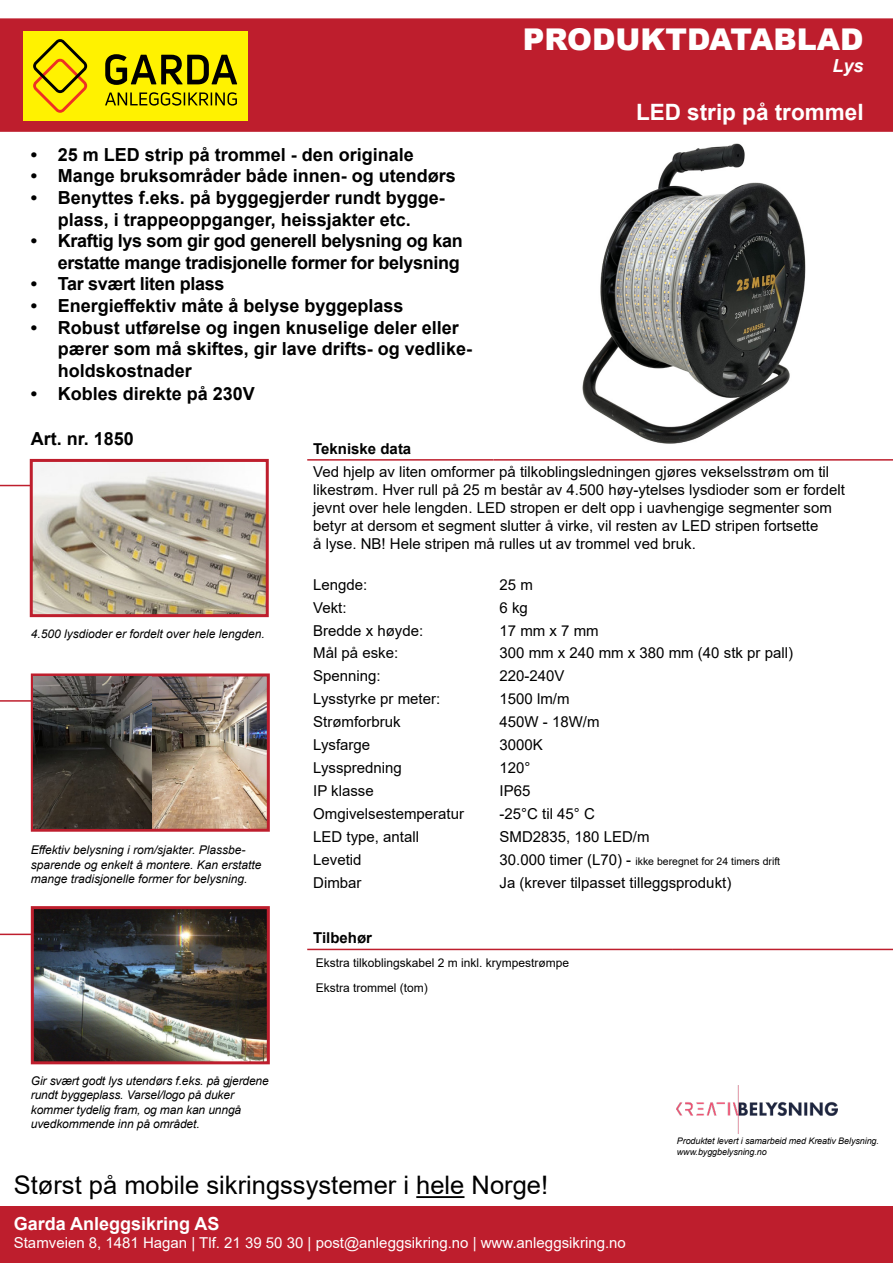
<style>
.page{position:relative;width:893px;height:1263px;background:#fff}
.page>*{position:absolute;margin:0;border:0;box-sizing:border-box;transform-origin:0 0}
.t1{font:900 30px "Arial";color:#fff}
.t2{font:25.5px "Arial";color:#000}
.t3{font:700 22.5px "Arial";color:#fff}
.t4{font:700 18px/21.6px "Arial";color:#000;text-align:center}
.t5{font:700 18px/21.6px "Arial";letter-spacing:-.02em;color:#000;text-align:right}
.t6{font:700 18px "Arial";color:#fff}
.t7{font:italic 700 18px "Arial";color:#fff}
.t8{font:15px/18px "Arial";color:#000}
.t9{font:15px "Arial";color:#fff}
.t10{font:700 15px "Arial";color:#000}
.t11{font:italic 12px/14.4px "Arial";color:#000}
.t12{font:12px/25.8px "Arial";color:#000}
.t13{font:10.5px "Arial";color:#000}
.t14{font:italic 9px/10.8px "Arial";letter-spacing:-.01em;color:#000}
.s1{font-size:15px}
</style>
<div class="page">
<div style="left:0;top:18px;width:893px;height:114px;background:#be1e2d"></div>
<div style="left:0;top:1206px;width:893px;height:57px;background:#be1e2d"></div>
<svg style="left:23px;top:31px;width:225px;height:90px;background:#dcce00"></svg>
<hr style="left:0;top:700px;width:119px;height:2px;background:#be1e2d">
<img style="left:35px;top:677px;width:231px;height:151px">
<div style="left:31px;top:673px;width:239px;height:159px;border:3px solid #be1e2d"></div>
<hr style="left:0;top:933px;width:149px;height:2px;background:#be1e2d">
<hr style="left:0;top:485px;width:157px;height:1px;background:#be1e2d">
<hr style="left:416px;top:1196px;width:48px;height:2px;background:#000">
<img style="left:582px;top:143px;width:224px;height:301px">
<hr style="left:307px;top:459px;width:187px;height:2px;background:#be1e2d">
<hr style="left:494px;top:459px;width:399px;height:2px;background:#be1e2d">
<hr style="left:307px;top:949px;width:366px;height:1px;background:#be1e2d">
<hr style="left:673px;top:949px;width:220px;height:1px;background:#be1e2d">
<img style="left:34px;top:463px;width:231px;height:150px">
<div style="left:30px;top:459px;width:239px;height:158px;border:3px solid #be1e2d"></div>
<img style="left:35px;top:910px;width:231px;height:150px">
<div style="left:31px;top:906px;width:239px;height:158px;border:3px solid #be1e2d"></div>
<img style="left:677px;top:1085px;width:160px;height:49px">
<h1 class="t1" style="left:523px;top:18px;width:342px">PRODUKTDATABLAD</h1>
<p class="t7" style="left:832px;top:53px;width:33px">Lys</p>
<h3 class="t3" style="left:636px;top:97px;width:229px">LED strip på trommel</h3>
<p class="t4" style="left:31px;top:144px;width:385px">• 25 m LED strip på trommel - den originale</p>
<p class="t4" style="left:31px;top:166px;width:427px">• Mange bruksområder både innen- og utendørs</p>
<p class="t4" style="left:31px;top:187px;width:416px">• Benyttes f.eks. på byggegjerder rundt bygge&shy;plass, i trappeoppganger, heissjakter etc.</p>
<p class="t5" style="left:31px;top:230px;width:433px">• Kraftig lys som gir god generell belysning og kan erstatte mange tradisjonelle former for belysning</p>
<p class="t5" style="left:31px;top:274px;width:195px">• Tar svært liten plass</p>
<p class="t4" style="left:31px;top:295px;width:374px">• Energieffektiv måte å belyse byggeplass</p>
<p class="t4" style="left:58px;top:317px;width:416px;text-align:left;text-indent:-27px">• Robust utførelse og ingen knuselige deler eller pærer som må skiftes, gir lave drifts- og vedlike&shy;holdskostnader</p>
<p class="t4" style="left:31px;top:383px;width:226px">• Kobles direkte på 230V</p>
<p class="t4" style="left:31px;top:428px;width:105px">Art. nr. 1850</p>
<p class="t10" style="left:313px;top:438px;width:100px">Tekniske data</p>
<p class="t8" style="left:313px;top:462px;width:533px">Ved hjelp av liten omformer på tilkoblingsledningen gjøres vekselsstrøm om til likestrøm. Hver rull på 25 m består av 4.500 høy-ytelses lysdioder som er fordelt jevnt over hele lengden. LED stropen er delt opp i uavhengige segmenter som betyr at dersom et segment slutter å virke, vil resten av LED stripen fortsette<br>å lyse. NB! Hele stripen må rulles ut av trommel ved bruk.</p>
<p class="t8" style="left:313px;top:575px;width:56px">Lengde:</p>
<p class="t8" style="left:500px;top:575px;width:35px">25 m</p>
<p class="t8" style="left:313px;top:598px;width:35px">Vekt:</p>
<p class="t8" style="left:500px;top:598px;width:30px">6 kg</p>
<p class="t8" style="left:313px;top:621px;width:112px">Bredde x høyde:</p>
<p class="t8" style="left:500px;top:621px;width:101px">17 mm x 7 mm</p>
<p class="t8" style="left:313px;top:644px;width:87px">Mål på eske:</p>
<p class="t8" style="left:500px;top:644px;width:295px">300 mm x 240 mm x 380 mm (40 stk pr pall)</p>
<p class="t8" style="left:313px;top:667px;width:69px">Spenning:</p>
<p class="t8" style="left:500px;top:667px;width:67px">220-240V</p>
<p class="t8" style="left:313px;top:690px;width:128px">Lysstyrke pr meter:</p>
<p class="t8" style="left:500px;top:690px;width:72px">1500 lm/m</p>
<p class="t8" style="left:313px;top:713px;width:89px">Strømforbruk</p>
<p class="t8" style="left:500px;top:713px;width:102px">450W - 18W/m</p>
<p class="t8" style="left:313px;top:736px;width:58px">Lysfarge</p>
<p class="t8" style="left:500px;top:736px;width:45px">3000K</p>
<p class="t8" style="left:313px;top:759px;width:90px">Lysspredning</p>
<p class="t8" style="left:500px;top:759px;width:33px">120°</p>
<p class="t8" style="left:313px;top:782px;width:62px">IP klasse</p>
<p class="t8" style="left:500px;top:782px;width:32px">IP65</p>
<p class="t8" style="left:313px;top:804px;width:152px">Omgivelsestemperatur</p>
<p class="t8" style="left:500px;top:804px;width:97px">-25°C til 45° C</p>
<p class="t8" style="left:313px;top:827px;width:107px">LED type, antall</p>
<p class="t8" style="left:500px;top:827px;width:152px">SMD2835, 180 LED/m</p>
<p class="t8" style="left:313px;top:850px;width:50px">Levetid</p>
<p class="t13" style="left:500px;top:854px;width:282px"><span class="s1">30.000 timer (L70) -</span> ikke beregnet for 24 timers drift</p>
<p class="t8" style="left:313px;top:873px;width:50px">Dimbar</p>
<p class="t8" style="left:500px;top:873px;width:233px">Ja (krever tilpasset tilleggsprodukt)</p>
<p class="t11" style="left:31px;top:627px;width:236px">4.500 lysdioder er fordelt over hele lengden.</p>
<p class="t11" style="left:31px;top:843px;width:232px">Effektiv belysning i rom/sjakter. Plassbe&shy;sparende og enkelt å montere. Kan erstatte mange tradisjonelle former for belysning.</p>
<p class="t11" style="left:31px;top:1073px;width:240px">Gir svært godt lys utendørs f.eks. på gjerdene rundt byggeplass. Varsel/logo på duker kommer tydelig fram, og man kan unngå uvedkommende inn på området.</p>
<p class="t10" style="left:313px;top:927px;width:60px">Tilbehør</p>
<p class="t12" style="left:316px;top:949px;width:255px">Ekstra tilkoblingskabel 2 m inkl. krympestrømpe<br>Ekstra trommel (tom)</p>
<h2 class="t2" style="left:14px;top:1168px;width:536px">Størst på mobile sikringssystemer i hele Norge!</h2>
<p class="t6" style="left:14px;top:1211px;width:207px">Garda Anleggsikring AS</p>
<p class="t9" style="left:14px;top:1232px;width:613px">Stamveien 8, 1481 Hagan | Tlf. 21 39 50 30 | post@anleggsikring.no | www.anleggsikring.no</p>
<p class="t14" style="left:677px;top:1136px;width:204px">Produktet levert i samarbeid med Kreativ Belysning. www.byggbelysning.no</p>
</div>
